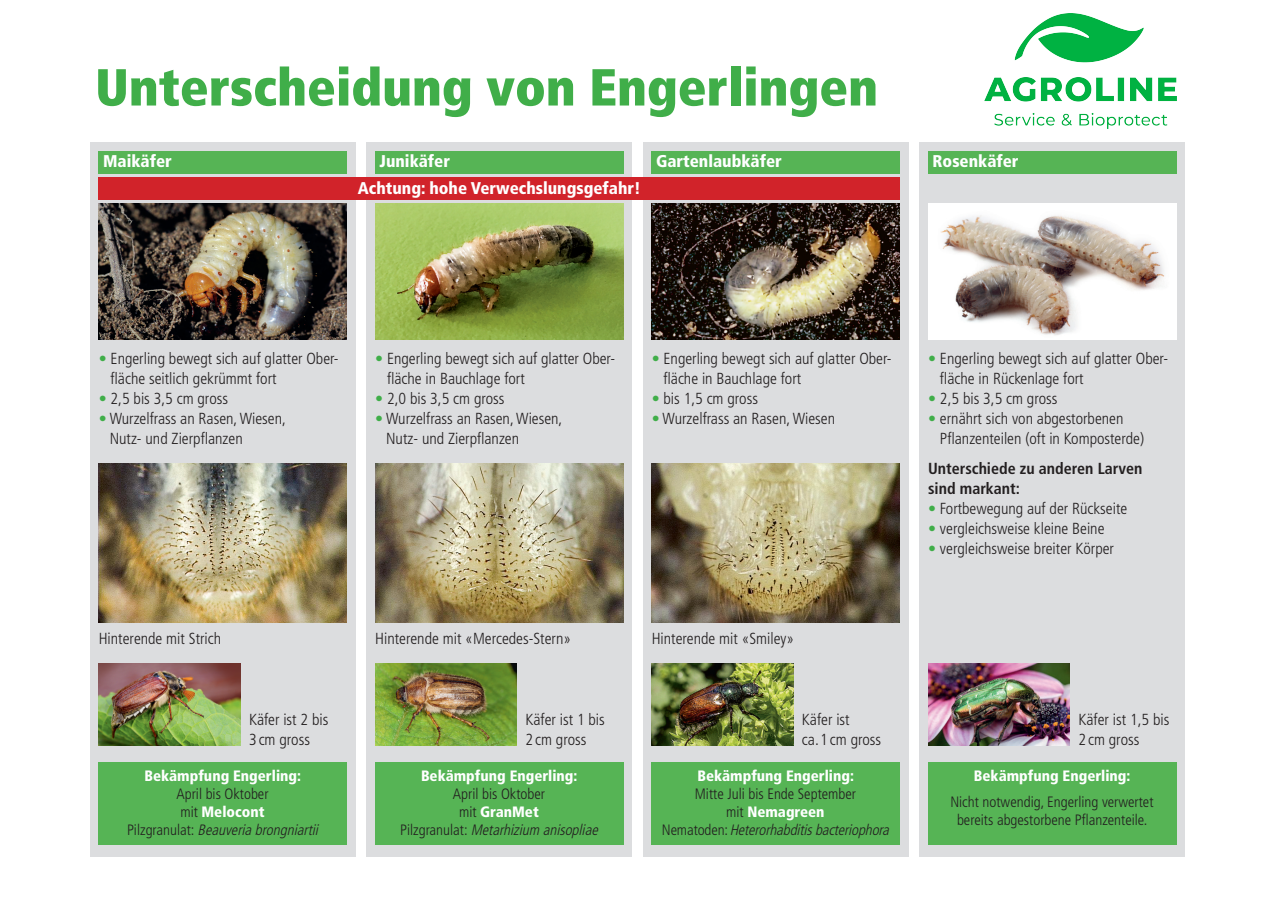
<style>
.page{position:relative;width:1275px;height:924px;background:#fff}
.page>*{position:absolute;margin:0;border:0;box-sizing:border-box;transform-origin:0 0}
.t1{font:900 condensed 52px "Frutiger";color:#40ae49}
.t2{font:900 condensed 17px "Frutiger";color:#fff}
.t3{font:300 condensed 16px/20px "Frutiger";color:#231f20}
.t4{font:700 condensed 16px/20px "Frutiger";color:#231f20}
.t5{font:300 condensed 15px/18px "Frutiger";color:#231f20;text-align:center}
.t6{font:900 condensed 15px "Frutiger";color:#fff}
.s1{color:#40ae49}
.s2{font-weight:900;color:#fff}
.s3{font-style:italic}
</style>
<div class="page">
<div style="left:90px;top:142px;width:265px;height:714px;background:#dcdddf"></div>
<div style="left:367px;top:142px;width:265px;height:714px;background:#dcdddf"></div>
<div style="left:643px;top:142px;width:265px;height:714px;background:#dcdddf"></div>
<div style="left:919px;top:142px;width:265px;height:714px;background:#dcdddf"></div>
<div style="left:99px;top:177px;width:800px;height:23px;background:#d1232a"></div>
<div style="left:99px;top:762px;width:248px;height:82px;background:#56b455"></div>
<div style="left:375px;top:762px;width:248px;height:82px;background:#56b455"></div>
<div style="left:651px;top:762px;width:248px;height:82px;background:#56b455"></div>
<div style="left:928px;top:762px;width:248px;height:82px;background:#56b455"></div>
<div style="left:99px;top:151px;width:248px;height:23px;background:#56b455"></div>
<div style="left:375px;top:151px;width:248px;height:23px;background:#56b455"></div>
<div style="left:651px;top:151px;width:248px;height:23px;background:#56b455"></div>
<div style="left:928px;top:151px;width:248px;height:23px;background:#56b455"></div>
<img style="left:99px;top:203px;width:248px;height:136px">
<img style="left:375px;top:203px;width:248px;height:136px">
<img style="left:651px;top:203px;width:248px;height:136px">
<img style="left:928px;top:203px;width:248px;height:136px">
<img style="left:99px;top:463px;width:248px;height:159px">
<img style="left:375px;top:463px;width:248px;height:159px">
<img style="left:651px;top:463px;width:248px;height:159px">
<img style="left:99px;top:663px;width:141px;height:82px">
<img style="left:375px;top:663px;width:142px;height:82px">
<img style="left:651px;top:663px;width:142px;height:82px">
<img style="left:928px;top:663px;width:142px;height:82px">
<img style="left:984px;top:14px;width:192px;height:114px">
<h1 class="t1" style="left:95px;top:56px;width:784px">Unterscheidung von Engerlingen</h1>
<p class="t2" style="left:103px;top:151px;width:70px">Maikäfer</p>
<p class="t2" style="left:379px;top:151px;width:72px">Junikäfer</p>
<p class="t2" style="left:358px;top:178px;width:284px">Achtung: hohe Verwechslungsgefahr!</p>
<p class="t2" style="left:656px;top:151px;width:127px">Gartenlaubkäfer</p>
<p class="t2" style="left:932px;top:151px;width:87px">Rosenkäfer</p>
<p class="t3" style="left:111px;top:348px;width:229px;text-indent:-12px"><span class="s1">•</span> Engerling bewegt sich auf glatter Ober&shy;fläche seitlich gekrümmt fort</p>
<p class="t3" style="left:99px;top:388px;width:131px"><span class="s1">•</span> 2,5 bis 3,5 cm gross</p>
<p class="t3" style="left:110px;top:408px;width:178px;text-indent:-11px"><span class="s1">•</span> Wurzelfrass an Rasen, Wiesen,<br>Nutz- und Zierpflanzen</p>
<p class="t3" style="left:387px;top:348px;width:229px;text-indent:-12px"><span class="s1">•</span> Engerling bewegt sich auf glatter Ober&shy;fläche in Bauchlage fort</p>
<p class="t3" style="left:375px;top:388px;width:131px"><span class="s1">•</span> 2,0 bis 3,5 cm gross</p>
<p class="t3" style="left:386px;top:408px;width:178px;text-indent:-11px"><span class="s1">•</span> Wurzelfrass an Rasen, Wiesen,<br>Nutz- und Zierpflanzen</p>
<p class="t3" style="left:99px;top:628px;width:124px">Hinterende mit Strich</p>
<p class="t3" style="left:375px;top:628px;width:197px">Hinterende mit «Mercedes-Stern»</p>
<p class="t3" style="left:663px;top:348px;width:229px;text-indent:-12px"><span class="s1">•</span> Engerling bewegt sich auf glatter Ober&shy;fläche in Bauchlage fort</p>
<p class="t3" style="left:651px;top:388px;width:108px"><span class="s1">•</span> bis 1,5 cm gross</p>
<p class="t3" style="left:651px;top:408px;width:185px"><span class="s1">•</span> Wurzelfrass an Rasen, Wiesen</p>
<p class="t3" style="left:651px;top:628px;width:144px">Hinterende mit «Smiley»</p>
<p class="t3" style="left:940px;top:348px;width:229px;text-indent:-12px"><span class="s1">•</span> Engerling bewegt sich auf glatter Ober&shy;fläche in Rückenlage fort</p>
<p class="t3" style="left:928px;top:388px;width:131px"><span class="s1">•</span> 2,5 bis 3,5 cm gross</p>
<p class="t3" style="left:940px;top:408px;width:206px;text-indent:-12px"><span class="s1">•</span> ernährt sich von abgestorbenen<br>Pflanzenteilen (oft in Komposterde)</p>
<p class="t4" style="left:928px;top:458px;width:216px">Unterschiede zu anderen Larven sind markant:</p>
<p class="t3" style="left:928px;top:498px;width:201px"><span class="s1">•</span> Fortbewegung auf der Rückseite</p>
<p class="t3" style="left:928px;top:518px;width:178px"><span class="s1">•</span> vergleichsweise kleine Beine</p>
<p class="t3" style="left:928px;top:538px;width:187px"><span class="s1">•</span> vergleichsweise breiter Körper</p>
<p class="t3" style="left:249px;top:709px;width:81px">Käfer ist 2 bis<br>3 cm gross</p>
<p class="t3" style="left:525px;top:709px;width:81px">Käfer ist 1 bis<br>2 cm gross</p>
<p class="t3" style="left:802px;top:709px;width:81px">Käfer ist<br>ca.1 cm gross</p>
<p class="t3" style="left:1078px;top:709px;width:92px">Käfer ist 1,5 bis<br>2 cm gross</p>
<p class="t6" style="left:144px;top:766px;width:158px">Bekämpfung Engerling:</p>
<p class="t5" style="left:127px;top:784px;width:196px">April bis Oktober<br>mit <span class="s2">Melocont<br></span>P i l z g ra n u l a t : <span class="s3">Beauveriabrongniartii</span></p>
<p class="t6" style="left:421px;top:766px;width:158px">Bekämpfung Engerling:</p>
<p class="t5" style="left:400px;top:784px;width:203px">April bis Oktober<br>mit <span class="s2">GranMet<br></span>P i l z g ra n u l a t : <span class="s3">Metarhizium anisopliae</span></p>
<p class="t6" style="left:697px;top:766px;width:158px">Bekämpfung Engerling:</p>
<p class="t5" style="left:662px;top:784px;width:232px">Mitte Juli bis Ende September<br>mit <span class="s2">Nemagreen<br></span>N e m a t o d e n : <span class="s3">Heterorhabditisbacteriophora</span></p>
<p class="t6" style="left:974px;top:766px;width:158px">Bekämpfung Engerling:</p>
<p class="t5" style="left:950px;top:792px;width:205px">Nicht notwendig, Engerling verwertet bereits abgestorbene Pflanzenteile.</p>
</div>
